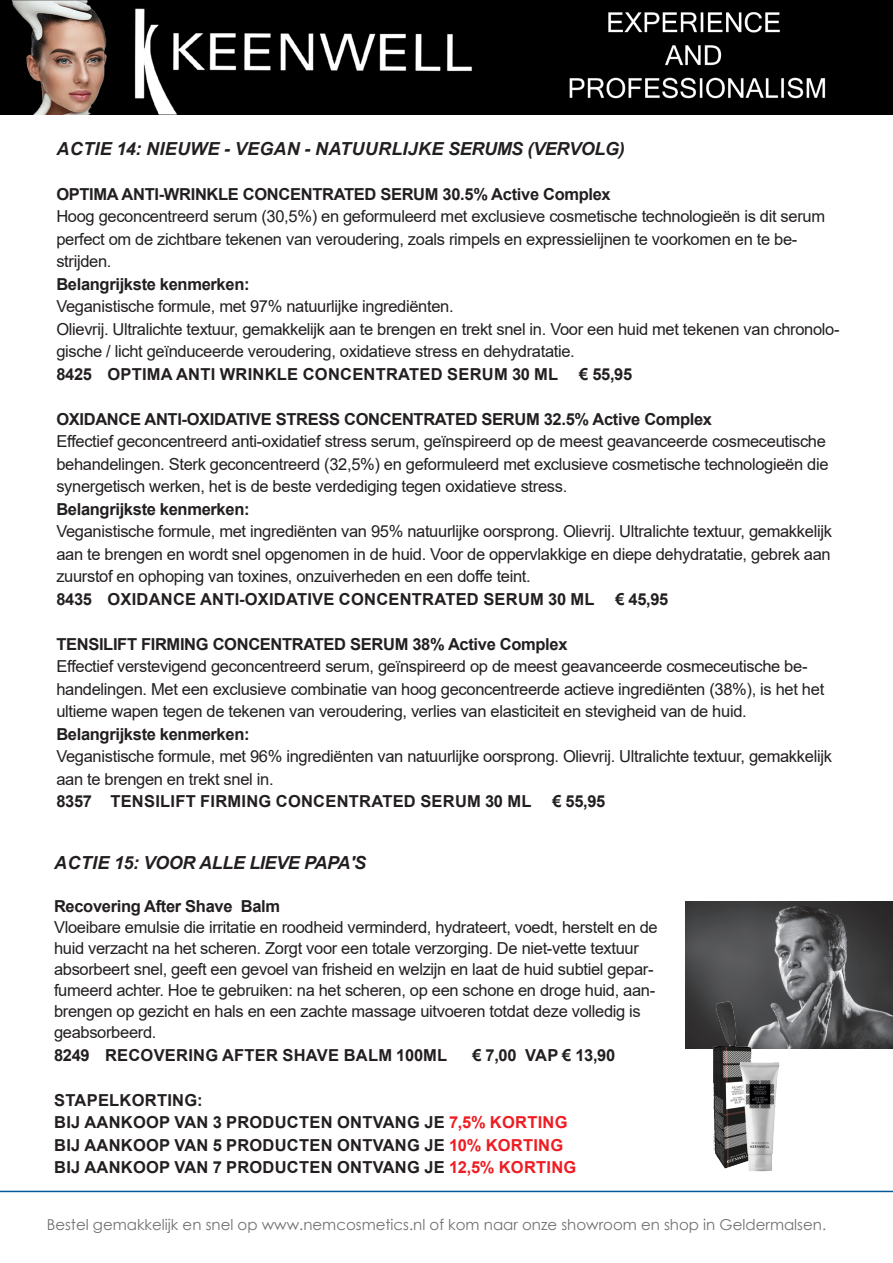
<style>
.page{position:relative;width:893px;height:1263px;background:#fff}
.page>*{position:absolute;margin:0;border:0;box-sizing:border-box;transform-origin:0 0}
.t1{font:italic 700 18px "Arial";letter-spacing:.015em;color:#231f20}
.t2{font:italic 700 18px "Arial";letter-spacing:-.02em;color:#231f20}
.t3{font:16.5px/22.5px "Arial";letter-spacing:-.02em;color:#231f20}
.t4{font:700 16.5px "Arial";letter-spacing:.015em;color:#231f20}
.t5{font:700 16.5px "Arial";letter-spacing:-.02em;color:#231f20}
.Basisalinea{font:15px "Century Gothic";color:#717174}
.s1{color:#ee1d23}
</style>
<div class="page">
<hr style="left:0;top:1191px;width:893px;height:1px;background:#06579c">
<img style="left:0;top:0;width:893px;height:115px">
<img style="left:686px;top:901px;width:207px;height:147px">
<img style="left:686px;top:999px;width:136px;height:173px">
<p class="t1" style="left:57px;top:136px;width:570px">ACTIE 14: NIEUWE - VEGAN - NATUURLIJKE SERUMS (VERVOLG)</p>
<p class="t5" style="left:56px;top:182px;width:556px">OPTIMA ANTI-WRINKLE CONCENTRATED SERUM 30.5% Active Complex</p>
<p class="t3" style="left:56px;top:205px;width:770px">Hoog geconcentreerd serum (30,5%) en geformuleerd met exclusieve cosmetische technologieën is dit serum perfect om de zichtbare tekenen van veroudering, zoals rimpels en expressielijnen te voorkomen en te be-</p>
<p class="t3" style="left:56px;top:250px;width:57px">strijden.</p>
<p class="t5" style="left:56px;top:272px;width:195px">Belangrijkste kenmerken:</p>
<p class="t3" style="left:56px;top:295px;width:399px">Veganistische formule, met 97% natuurlijke ingrediënten.</p>
<p class="t3" style="left:56px;top:317px;width:785px">Olievrij. Ultralichte textuur, gemakkelijk aan te brengen en trekt snel in. Voor een huid met tekenen van chronolo&shy;gische / licht geïnduceerde veroudering, oxidatieve stress en dehydratatie.</p>
<p class="t4" style="left:56px;top:362px;width:503px">8425 OPTIMA ANTI WRINKLE CONCENTRATED SERUM 30 ML</p>
<p class="t5" style="left:579px;top:362px;width:55px">€ 55,95</p>
<p class="t5" style="left:56px;top:407px;width:657px">OXIDANCE ANTI-OXIDATIVE STRESS CONCENTRATED SERUM 32.5% Active Complex</p>
<p class="t3" style="left:56px;top:430px;width:774px">Effectief geconcentreerd anti-oxidatief stress serum, geïnspireerd op de meest geavanceerde cosmeceutische behandelingen. Sterk geconcentreerd (32,5%) en geformuleerd met exclusieve cosmetische technologieën die synergetisch werken, het is de beste verdediging tegen oxidatieve stress.</p>
<p class="t5" style="left:56px;top:497px;width:195px">Belangrijkste kenmerken:</p>
<p class="t3" style="left:56px;top:520px;width:777px;text-align:justify">Veganistische formule, met ingrediënten van 95% natuurlijke oorsprong. Olievrij. Ultralichte textuur, gemakkelijk aan te brengen en wordt snel opgenomen in de huid. Voor de oppervlakkige en diepe dehydratatie, gebrek aan zuurstof en ophoping van toxines, onzuiverheden en een doffe teint.</p>
<p class="t4" style="left:56px;top:587px;width:540px">8435 OXIDANCE ANTI-OXIDATIVE CONCENTRATED SERUM 30 ML</p>
<p class="t5" style="left:615px;top:587px;width:55px">€ 45,95</p>
<p class="t5" style="left:56px;top:632px;width:513px">TENSILIFT FIRMING CONCENTRATED SERUM 38% Active Complex</p>
<p class="t3" style="left:56px;top:655px;width:769px">Effectief verstevigend geconcentreerd serum, geïnspireerd op de meest geavanceerde cosmeceutische be&shy;handelingen. Met een exclusieve combinatie van hoog geconcentreerde actieve ingrediënten (38%), is het het ultieme wapen tegen de tekenen van veroudering, verlies van elasticiteit en stevigheid van de huid.</p>
<p class="t5" style="left:56px;top:722px;width:195px">Belangrijkste kenmerken:</p>
<p class="t3" style="left:56px;top:745px;width:777px">Veganistische formule, met 96% ingrediënten van natuurlijke oorsprong. Olievrij. Ultralichte textuur, gemakkelijk aan te brengen en trekt snel in.</p>
<p class="t4" style="left:56px;top:790px;width:477px">8357 TENSILIFT FIRMING CONCENTRATED SERUM 30 ML</p>
<p class="t5" style="left:552px;top:790px;width:55px">€ 55,95</p>
<p class="t2" style="left:54px;top:850px;width:313px">ACTIE 15: VOOR ALLE LIEVE PAPA'S</p>
<p class="t5" style="left:54px;top:895px;width:228px">Recovering After Shave Balm</p>
<p class="t3" style="left:54px;top:917px;width:605px;line-height:21px">Vloeibare emulsie die irritatie en roodheid verminderd, hydrateert, voedt, herstelt en de huid verzacht na het scheren. Zorgt voor een totale verzorging. De niet-vette textuur absorbeert snel, geeft een gevoel van frisheid en welzijn en laat de huid subtiel gepar&shy;fumeerd achter. Hoe te gebruiken: na het scheren, op een schone en droge huid, aan&shy;brengen op gezicht en hals en een zachte massage uitvoeren totdat deze volledig is geabsorbeerd.</p>
<p class="t4" style="left:54px;top:1043px;width:395px">8249 RECOVERING AFTER SHAVE BALM 100ML</p>
<p class="t5" style="left:472px;top:1043px;width:144px">€ 7,00 VAP € 13,90</p>
<p class="t4" style="left:54px;top:1088px;width:150px">STAPELKORTING:</p>
<p class="t4" style="left:54px;top:1111px;width:515px">BIJ AANKOOP VAN 3 PRODUCTEN ONTVANG JE <span class="s1">7,5% KORTING</span></p>
<p class="t4" style="left:54px;top:1133px;width:510px">BIJ AANKOOP VAN 5 PRODUCTEN ONTVANG JE <span class="s1">10% KORTING</span></p>
<p class="t4" style="left:54px;top:1156px;width:524px">BIJ AANKOOP VAN 7 PRODUCTEN ONTVANG JE <span class="s1">12,5% KORTING</span></p>
<p class="Basisalinea" style="left:47px;top:1214px;width:781px">Bestel gemakkelijk en snel op www.nemcosmetics.nl of kom naar onze showroom en shop in Geldermalsen.</p>
</div>
